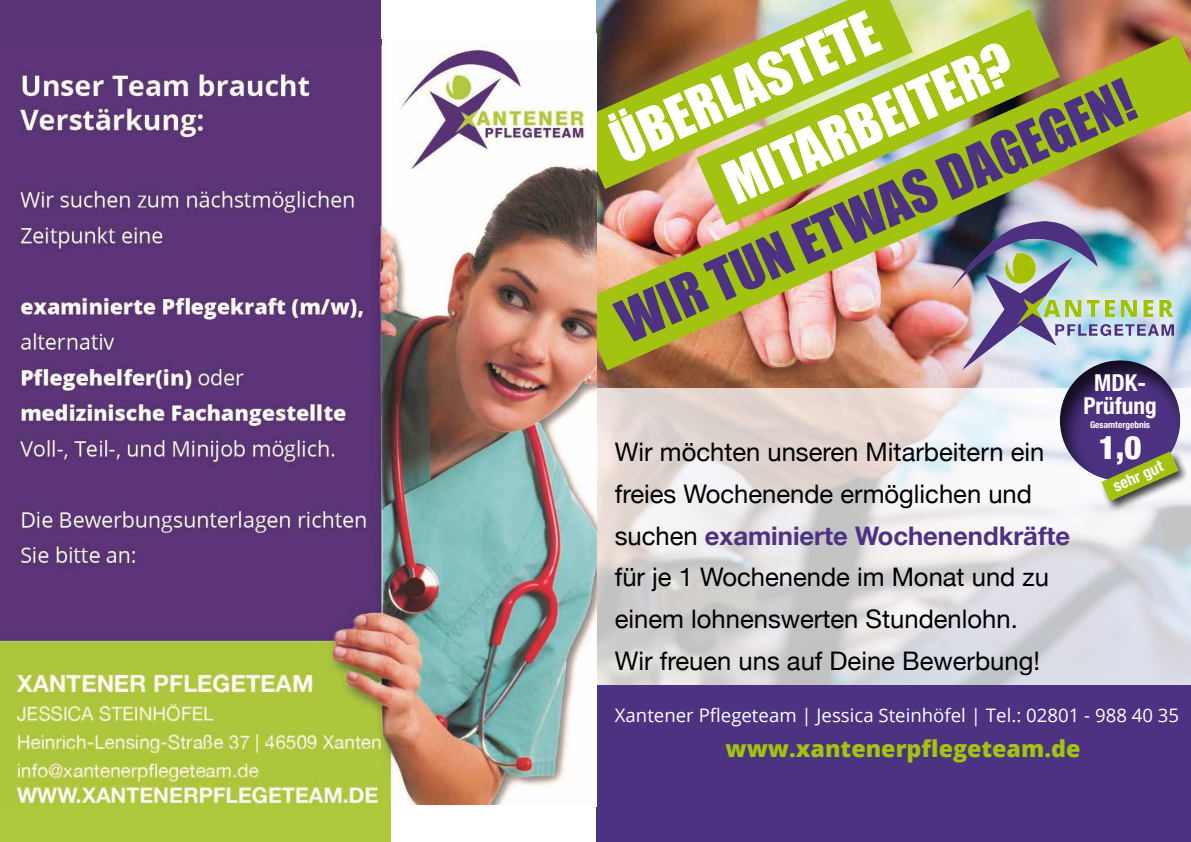
<style>
.page{position:relative;width:1191px;height:842px;background:#fff}
.page>*{position:absolute;margin:0;border:0;box-sizing:border-box;transform-origin:0 0}
.t1{font:54.6px/83px "Impact";color:#fff}
.t2{font:54.6px "Impact";color:#4c3281}
.t3{font:900 condensed 32.6px "Helvetica Neue";color:#fff}
.t4{font:25.6px/41.9px "Helvetica Neue";color:#000}
.t5{font:800 23.3px "Open Sans";color:#a2c30f}
.t6{font:700 condensed 23.3px/23.3px "Helvetica Neue";color:#fff;text-align:center}
.t7{font:18.6px "Open Sans";color:#fff}
.t8{font:700 condensed 16.2px "Helvetica Neue";color:#fff}
.t9{font:700 condensed 9.3px "Helvetica Neue";color:#fff}
.s1{font-weight:700;color:#4c3281}
</style>
<div class="page">
<div style="left:596px;top:781px;width:595px;height:61px;background:#4b3282"></div>
<img style="left:596px;top:0;width:595px;height:388px">
<svg style="left:596px;top:388px;width:595px;height:297px"></svg>
<div style="left:596px;top:685px;width:595px;height:104px;background:#4c3281"></div>
<svg style="left:596px;top:0;width:317px;height:36px;background:#8c7150"></svg>
<svg style="left:696px;top:9px;width:364px;height:27px;background:#b9bb5d"></svg>
<img style="left:596px;top:36px;width:595px;height:334px">
<div style="left:1056px;top:358px;width:126px;height:123px;background:#000;opacity:.75"></div>
<div style="left:1099px;top:450px;width:91px;height:62px;background:#000;opacity:.75"></div>
<svg style="left:1101px;top:451px;width:77px;height:50px;background:#8f9561"></svg>
<img style="left:0;top:39px;width:596px;height:767px">
<div style="left:0;top:806px;width:391px;height:36px;background:#adc93b"></div>
<div style="left:0;top:0;width:381px;height:45px;background:#5b3477"></div>
<h1 class="t1" style="left:676px;top:71px;width:311px;text-indent:-86px;rotate:-24deg">ÜBERLASTETE<br>MITARBEITER?</h1>
<h1 class="t2" style="left:603px;top:285px;width:560px;rotate:-24deg">WIR TUN ETWAS DAGEGEN!</h1>
<p class="t4" style="left:615px;top:430px;width:457px">Wir möchten unseren Mitarbeitern ein freies Wochenende ermöglichen und suchen <span class="s1">examinierte Wochenendkräfte </span>für je 1 Wochenende im Monat und zu einem lohnenswerten Stundenlohn.<br>Wir freuen uns auf Deine Bewerbung!</p>
<p class="t6" style="left:1083px;top:370px;width:75px">MDK-<br>Prüfung</p>
<p class="t9" style="left:1090px;top:417px;width:61px">Gesamtergebnis</p>
<p class="t3" style="left:1099px;top:420px;width:44px">1,0</p>
<p class="t8" style="left:1108px;top:474px;width:54px;rotate:-24deg">sehr gut</p>
<p class="t7" style="left:615px;top:702px;width:566px">Xantener Pflegeteam | Jessica Steinhöfel | Tel.: 02801 - 988 40 35</p>
<p class="t5" style="left:725px;top:731px;width:356px">www.xantenerpflegeteam.de</p>
</div>
